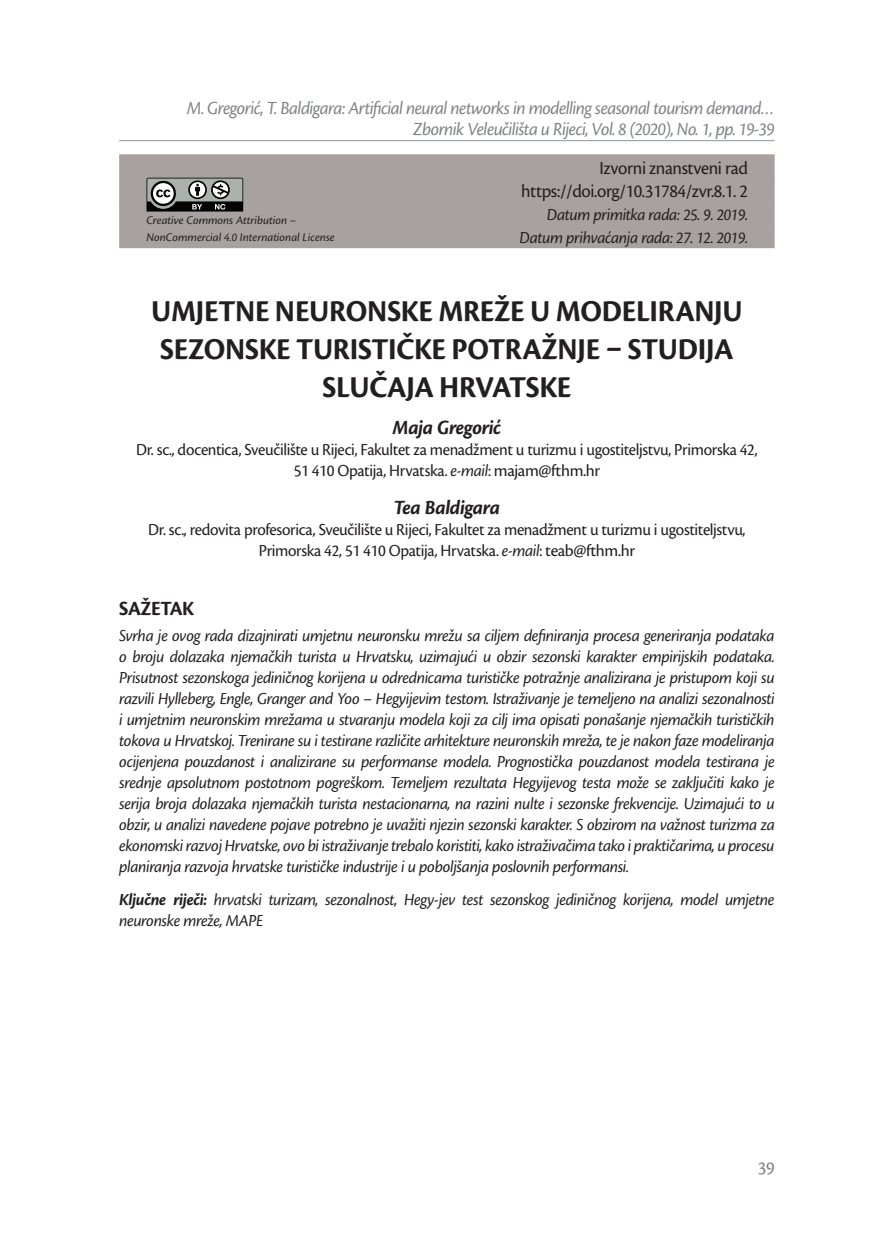
<style>
.page{position:relative;width:874px;height:1241px;background:#fff}
.page>*{position:absolute;margin:0;border:0;box-sizing:border-box;transform-origin:0 0}
.t1{font:700 31.5px/37.8px "Cronos Pro";letter-spacing:-.01em;color:#231f20;text-align:center;scale:.96 1}
.t2{font:italic 700 21px "Cronos Pro";letter-spacing:-.02em;color:#231f20;scale:.96 1}
.t3{font:700 21px "Cronos Pro";letter-spacing:-.02em;color:#231f20;scale:.96 1}
.t4{font:italic 19.25px/21px "Cronos Pro";letter-spacing:-.035em;color:#808285;text-align:right;scale:.96 1}
.t5{font:19.25px/23.1px "Cronos Pro";letter-spacing:-.02em;color:#231f20;text-align:right;scale:.96 1}
.t6{font:19.25px "Cronos Pro";color:#808285;scale:.96 1}
.t7{font:italic 17.5px/21px "Cronos Pro";letter-spacing:-.025em;color:#231f20;text-align:right;scale:.96 1}
.t8{font:17.5px/21px "Cronos Pro";letter-spacing:-.02em;color:#231f20;text-align:center;scale:.96 1}
.t9{font:italic 12.25px/16.8px "Cronos Pro";letter-spacing:-.005em;color:#231f20}
.s1{font-style:italic}
.s2{font-weight:700}
</style>
<div class="page">
<hr style="left:119px;top:140px;width:655px;height:1px;background:#939598">
<div style="left:119px;top:154px;width:655px;height:25px;background:#a7a2a0"></div>
<div style="left:119px;top:177px;width:655px;height:25px;background:#a7a2a0"></div>
<div style="left:119px;top:200px;width:655px;height:25px;background:#a7a2a0"></div>
<div style="left:119px;top:224px;width:655px;height:24px;background:#a7a2a0"></div>
<svg style="left:146px;top:178px;width:97px;height:33px"></svg>
<p class="t4" style="left:187px;top:98px;width:613px">M. Gregorić, T. Baldigara: Artificial neural networks in modelling seasonal tourism demand…<br>Zbornik Veleučilišta u Rijeci, Vol. 8 (2020), No. 1, pp. 19-39</p>
<p class="t9" style="left:146px;top:212px;width:190px">Creative Commons Attribution –<br>NonCommercial 4.0 International License</p>
<p class="t5" style="left:521px;top:156px;width:238px">Izvorni znanstveni rad https://doi.org/10.31784/zvr.8.1. 2</p>
<p class="t7" style="left:519px;top:203px;width:239px;line-height:23.1px">Datum primitka rada: 25. 9. 2019.<br>Datum prihvaćanja rada: 27. 12. 2019.</p>
<h1 class="t1" style="left:151px;top:293px;width:617px">UMJETNE NEURONSKE MREŽE U MODELIRANJU<br>SEZONSKE TURISTIČKE POTRAŽNJE – STUDIJA<br>SLUČAJA HRVATSKE</h1>
<p class="t2" style="left:392px;top:415px;width:115px">Maja Gregorić</p>
<p class="t8" style="left:136px;top:439px;width:648px">Dr. sc., docentica, Sveučilište u Rijeci, Fakultet za menadžment u turizmu i ugostiteljstvu, Primorska 42,<br>51 410 Opatija, Hrvatska. <span class="s1">e-mail</span>: majam@fthm.hr</p>
<p class="t2" style="left:393px;top:495px;width:112px">Tea Baldigara</p>
<p class="t8" style="left:148px;top:519px;width:623px">Dr. sc., redovita profesorica, Sveučilište u Rijeci, Fakultet za menadžment u turizmu i ugostiteljstvu,<br>Primorska 42, 51 410 Opatija, Hrvatska. <span class="s1">e-mail</span>: teab@fthm.hr</p>
<p class="t3" style="left:119px;top:596px;width:80px">SAŽETAK</p>
<p class="t7" style="left:119px;top:625px;width:684px;text-align:justify">Svrha je ovog rada dizajnirati umjetnu neuronsku mrežu sa ciljem definiranja procesa generiranja podataka o broju dolazaka njemačkih turista u Hrvatsku, uzimajući u obzir sezonski karakter empirijskih podataka.<br>Prisutnost sezonskoga jediničnog korijena u odrednicama turističke potražnje analizirana je pristupom koji su razvili Hylleberg, Engle, Granger and Yoo – Hegyijevim testom. Istraživanje je temeljeno na analizi sezonalnosti i umjetnim neuronskim mrežama u stvaranju modela koji za cilj ima opisati ponašanje njemačkih turističkih tokova u Hrvatskoj. Trenirane su i testirane različite arhitekture neuronskih mreža, te je nakon faze modeliranja ocijenjena pouzdanost i analizirane su performanse modela. Prognostička pouzdanost modela testirana je srednje apsolutnom postotnom pogreškom. Temeljem rezultata Hegyijevog testa može se zaključiti kako je serija broja dolazaka njemačkih turista nestacionarna, na razini nulte i sezonske frekvencije. Uzimajući to u obzir, u analizi navedene pojave potrebno je uvažiti njezin sezonski karakter. S obzirom na važnost turizma za ekonomski razvoj Hrvatske, ovo bi istraživanje trebalo koristiti, kako istraživačima tako i praktičarima, u procesu planiranja razvoja hrvatske turističke industrije i u poboljšanja poslovnih performansi.</p>
<p class="t7" style="left:119px;top:889px;width:683px;text-align:left"><span class="s2">Ključne riječi:</span> hrvatski turizam, sezonalnost, Hegy-jev test sezonskog jediničnog korijena, model umjetne neuronske mreže, MAPE</p>
<p class="t6" style="left:757px;top:1156px;width:19px">39</p>
</div>
